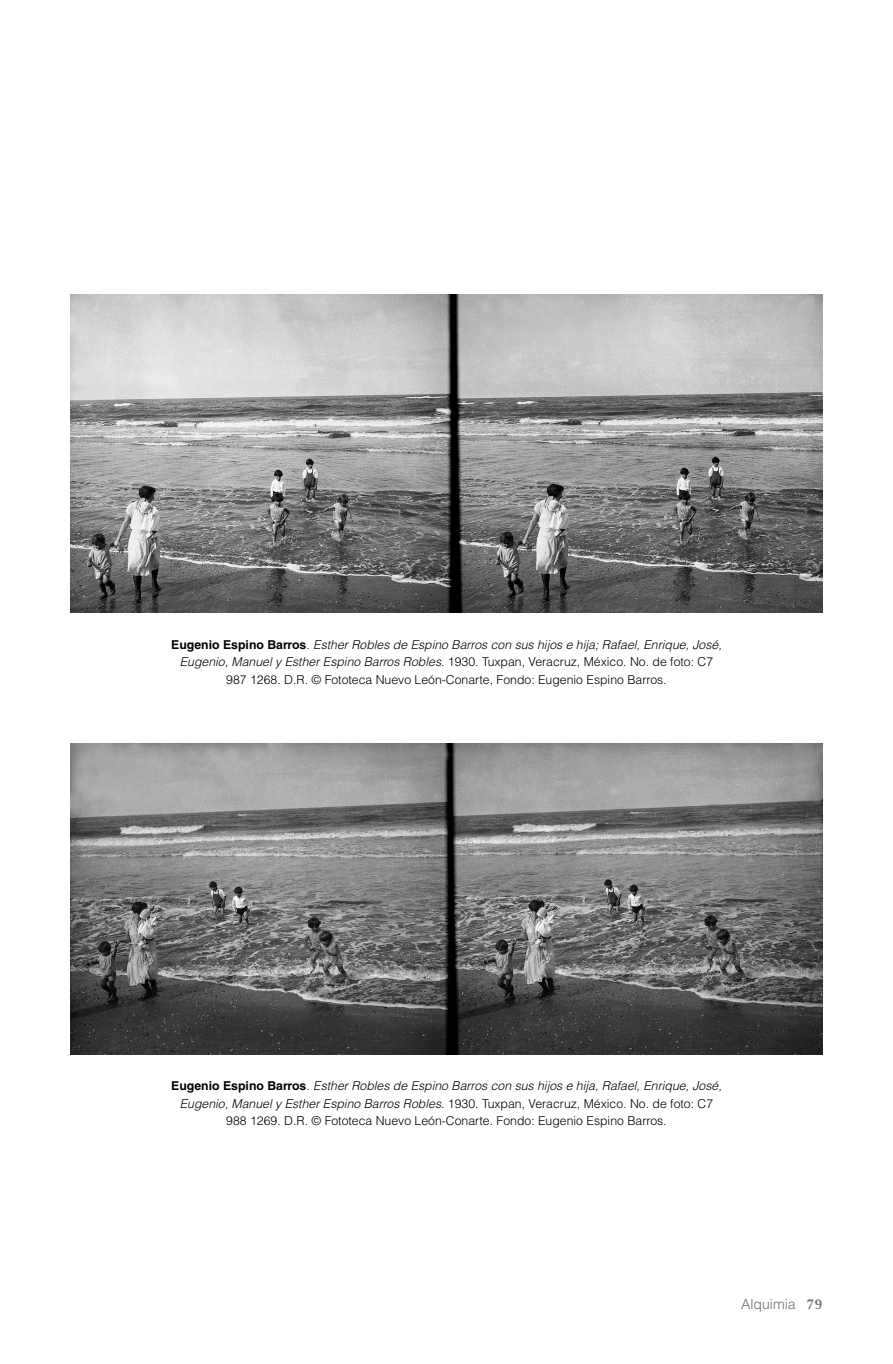
<style>
.page{position:relative;width:893px;height:1364px;background:#fff}
.page>*{position:absolute;margin:0;border:0;box-sizing:border-box;transform-origin:0 0}
.t1{font:14px "Helvetica LT Std Light 2";color:#6d6e71}
.t2{font:12.25px/17.5px "Helvetica LT Std Light 2";color:#000;text-align:center}
.t3{font:italic 300 12.25px "Helvetica LT Std";color:#000}
.s1{font-weight:700;font-style:normal}
.s2{font-family:"Helvetica LT Std Light 2";font-weight:400;font-style:normal}
.s3{font-family:"Helvetica LT Std";font-weight:300;font-style:italic}
.s4{font-family:"Mrs Eaves OT Bold 3";font-size:15.75px}
</style>
<div class="page">
<img style="left:70px;top:294px;width:752px;height:318px">
<img style="left:70px;top:743px;width:752px;height:311px">
<p class="t3" style="left:171px;top:636px;width:552px"><span class="s1">Eugenio Espino Barros</span><span class="s2">.</span> Esther Robles de Espino Barros con sus hijos e hija; Rafael, Enrique, José,</p>
<p class="t2" style="left:180px;top:653px;width:535px"><span class="s3">Eugenio, Manuel y Esther Espino Barros Robles</span>. 1930. Tuxpan, Veracruz, México. No. de foto: C7<br>987 1268. D.R. © Fototeca Nuevo León-Conarte, Fondo: Eugenio Espino Barros.</p>
<p class="t3" style="left:171px;top:1077px;width:552px"><span class="s1">Eugenio Espino Barros</span><span class="s2">.</span> Esther Robles de Espino Barros con sus hijos e hija, Rafael, Enrique, José,</p>
<p class="t2" style="left:180px;top:1094px;width:535px"><span class="s3">Eugenio, Manuel y Esther Espino Barros Robles</span>. 1930. Tuxpan, Veracruz, México. No. de foto: C7<br>988 1269. D.R. © Fototeca Nuevo León-Conarte. Fondo: Eugenio Espino Barros.</p>
<p class="t1" style="left:741px;top:1295px;width:83px">Alquimia <span class="s4">79</span></p>
</div>
